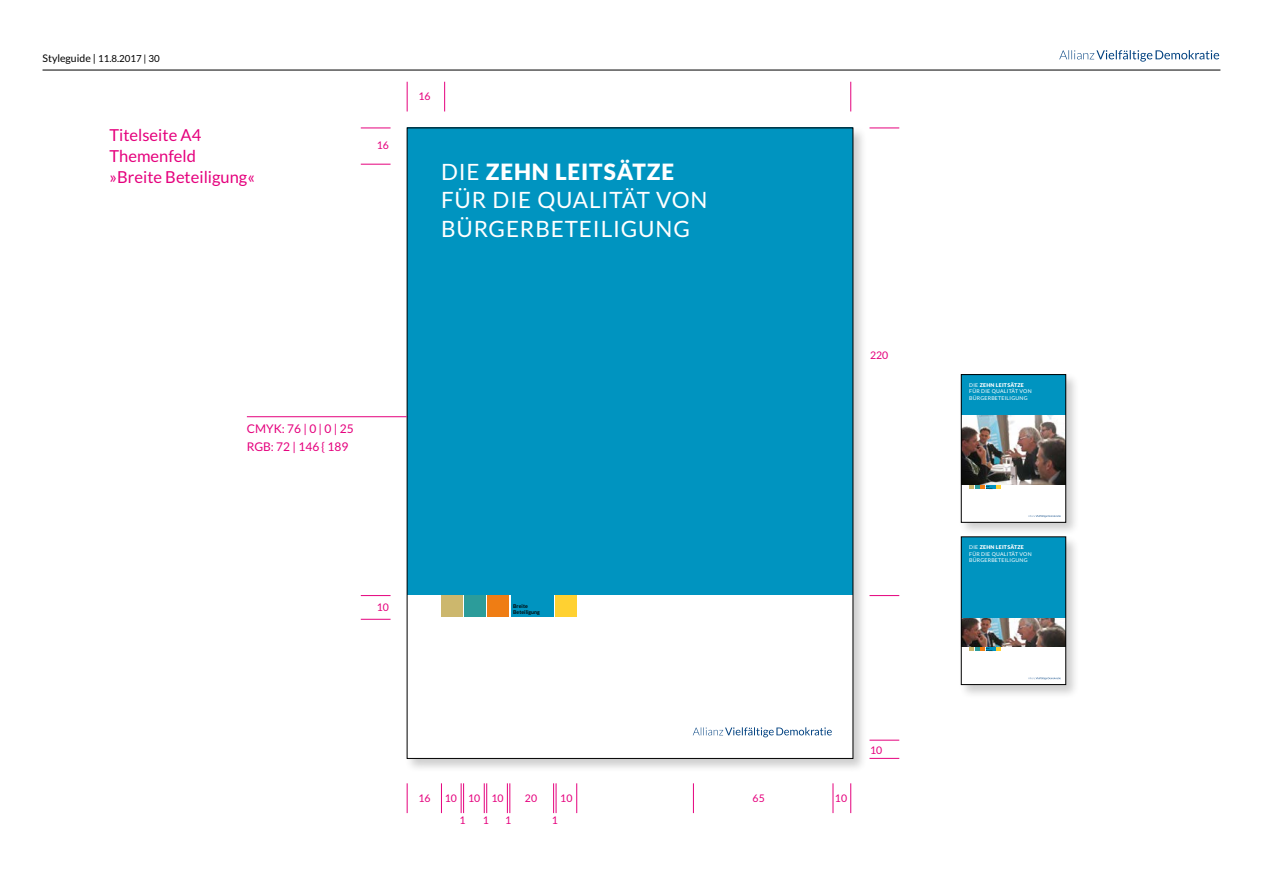
<style>
.page{position:relative;width:1263px;height:893px;background:#fff}
.page>*{position:absolute;margin:0;border:0;box-sizing:border-box;transform-origin:0 0}
.t1{font:22.5px/28.5px "Lato";letter-spacing:.04em;color:#fff}
.t2{font:16.5px/21px "Lato";color:#e5007d}
.t3{font:12px/18px "Lato";color:#e5007d}
.t4{font:10.5px "Lato";color:#e5007d}
.t5{font:9.75px "Lato";color:#000}
.t6{font:5.25px/6.6px "Lato";letter-spacing:.04em;color:#fff}
.t7{font:700 5.25px/6.3px "Lato";color:#000}
.s1{font-size:10.5px}
.s2{font-weight:900}
</style>
<div class="page">
<hr style="left:43px;top:70px;width:1177px;height:1px;background:#000">
<svg style="left:1059px;top:50px;width:160px;height:12px"></svg>
<div style="left:405px;top:126px;width:462px;height:647px;background:#000;opacity:.2"></div>
<div style="left:407px;top:128px;width:446px;height:630px;background:#fff"></div>
<svg style="left:693px;top:727px;width:139px;height:10px"></svg>
<div style="left:407px;top:128px;width:446px;height:467px;background:#0094c0"></div>
<div style="left:441px;top:595px;width:21px;height:21px;background:#ccb76d"></div>
<div style="left:556px;top:595px;width:21px;height:21px;background:#ffd131"></div>
<div style="left:464px;top:595px;width:22px;height:21px;background:#2c9c9a"></div>
<div style="left:488px;top:595px;width:21px;height:21px;background:#ef7d14"></div>
<div style="left:511px;top:595px;width:43px;height:21px;background:#0094c0"></div>
<hr style="left:247px;top:416px;width:160px;height:1px;background:#e5007d">
<svg style="left:407px;top:82px;width:1px;height:29px"></svg>
<hr style="left:869px;top:758px;width:30px;height:1px;background:#e5007d">
<hr style="left:869px;top:740px;width:30px;height:1px;background:#e5007d">
<svg style="left:850px;top:82px;width:1px;height:29px"></svg>
<svg style="left:444px;top:82px;width:1px;height:29px"></svg>
<hr style="left:850px;top:783px;width:1px;height:30px;background:#e5007d">
<hr style="left:441px;top:783px;width:1px;height:30px;background:#e5007d">
<hr style="left:484px;top:783px;width:1px;height:30px;background:#e5007d">
<hr style="left:486px;top:783px;width:1px;height:30px;background:#e5007d">
<hr style="left:507px;top:783px;width:1px;height:30px;background:#e5007d">
<hr style="left:509px;top:783px;width:1px;height:30px;background:#e5007d">
<hr style="left:461px;top:783px;width:1px;height:30px;background:#e5007d">
<hr style="left:463px;top:783px;width:1px;height:30px;background:#e5007d">
<hr style="left:553px;top:783px;width:1px;height:30px;background:#e5007d">
<hr style="left:556px;top:783px;width:1px;height:30px;background:#e5007d">
<hr style="left:576px;top:783px;width:1px;height:30px;background:#e5007d">
<hr style="left:833px;top:783px;width:1px;height:30px;background:#e5007d">
<hr style="left:407px;top:783px;width:1px;height:30px;background:#e5007d">
<hr style="left:693px;top:783px;width:1px;height:30px;background:#e5007d">
<hr style="left:869px;top:128px;width:30px;height:1px;background:#e5007d">
<hr style="left:361px;top:128px;width:30px;height:1px;background:#e5007d">
<hr style="left:361px;top:164px;width:30px;height:1px;background:#e5007d">
<hr style="left:361px;top:595px;width:30px;height:1px;background:#e5007d">
<hr style="left:869px;top:595px;width:30px;height:1px;background:#e5007d">
<hr style="left:361px;top:619px;width:30px;height:1px;background:#e5007d">
<div style="left:959px;top:372px;width:121px;height:165px;background:#000;opacity:.2"></div>
<div style="left:961px;top:375px;width:105px;height:147px;background:#fff"></div>
<svg style="left:1028px;top:515px;width:33px;height:2px"></svg>
<div style="left:961px;top:375px;width:105px;height:102px;background:#0094c0"></div>
<svg style="left:996px;top:484px;width:5px;height:5px"></svg>
<svg style="left:969px;top:484px;width:16px;height:5px"></svg>
<div style="left:986px;top:484px;width:9px;height:5px;background:#0094c0"></div>
<img style="left:963px;top:415px;width:101px;height:69px">
<div style="left:961px;top:374px;width:105px;height:149px;border:1px solid #000"></div>
<div style="left:959px;top:535px;width:121px;height:164px;background:#000;opacity:.2"></div>
<div style="left:961px;top:537px;width:105px;height:148px;background:#fff"></div>
<svg style="left:1028px;top:677px;width:33px;height:3px"></svg>
<div style="left:961px;top:537px;width:105px;height:109px;background:#0094c0"></div>
<svg style="left:996px;top:646px;width:5px;height:5px"></svg>
<svg style="left:969px;top:646px;width:16px;height:5px"></svg>
<div style="left:986px;top:646px;width:9px;height:5px;background:#0094c0"></div>
<img style="left:963px;top:619px;width:101px;height:27px">
<div style="left:961px;top:536px;width:105px;height:149px;border:1px solid #000"></div>
<h3 class="t5" style="left:43px;top:53px;width:119px"><span class="s1">Styleguide |</span> 11.8.2017 | 30</h3>
<h2 class="t2" style="left:109px;top:124px;width:147px">Titelseite A4<br>Themenfeld<br>»Breite Beteiligung«</h2>
<h3 class="t4" style="left:377px;top:139px;width:14px">16</h3>
<h3 class="t4" style="left:418px;top:90px;width:14px">16</h3>
<h1 class="t1" style="left:441px;top:157px;width:268px">DIE <span class="s2">ZEHN LEITSÄTZE<br></span>FÜR DIE QUALITÄT VON<br>BÜRGERBETEILIGUNG</h1>
<h3 class="t3" style="left:247px;top:420px;width:108px">CMYK: 76 | 0 | 0 | 25<br>RGB: 72 | 146 { 189</h3>
<h3 class="t4" style="left:870px;top:349px;width:20px">220</h3>
<h3 class="t4" style="left:377px;top:601px;width:14px">10</h3>
<p class="t7" style="left:513px;top:603px;width:28px">Breite<br>Beteiligung</p>
<h3 class="t4" style="left:418px;top:792px;width:14px">16</h3>
<h3 class="t4" style="left:445px;top:792px;width:14px">10</h3>
<h3 class="t4" style="left:525px;top:792px;width:14px">20</h3>
<h3 class="t4" style="left:460px;top:814px;width:8px">1</h3>
<h3 class="t4" style="left:483px;top:814px;width:8px">1</h3>
<h3 class="t4" style="left:505px;top:814px;width:8px">1</h3>
<h3 class="t4" style="left:552px;top:814px;width:8px">1</h3>
<h3 class="t4" style="left:468px;top:792px;width:37px">10 10</h3>
<h3 class="t4" style="left:560px;top:792px;width:14px">10</h3>
<h3 class="t4" style="left:753px;top:792px;width:14px">65</h3>
<h3 class="t4" style="left:835px;top:792px;width:14px">10</h3>
<h3 class="t4" style="left:870px;top:744px;width:14px">10</h3>
<p class="t6" style="left:969px;top:382px;width:64px">DIE <span class="s2">ZEHN LEITSÄTZE<br></span>FÜR DIE QUALITÄT VON<br>BÜRGERBETEILIGUNG</p>
<p class="t6" style="left:969px;top:544px;width:64px">DIE <span class="s2">ZEHN LEITSÄTZE<br></span>FÜR DIE QUALITÄT VON<br>BÜRGERBETEILIGUNG</p>
</div>
